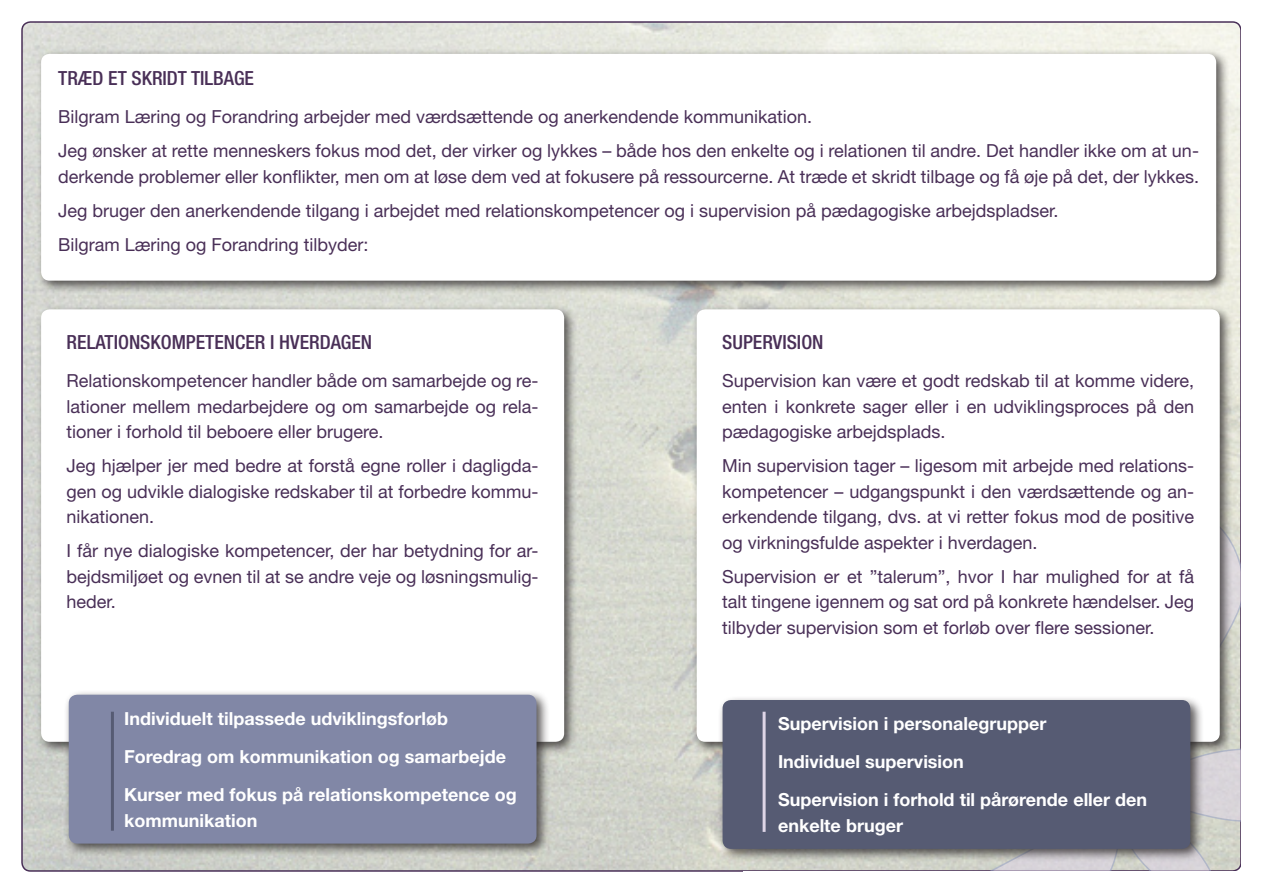
<style>
.page{position:relative;width:1263px;height:893px;background:#fff}
.page>*{position:absolute;margin:0;border:0;box-sizing:border-box;transform-origin:0 0}
.Overskrift{font:500 condensed 19.5px "Helvetica Neue LT Std";color:#492f57}
.t1{font:18px/25.5px "Helvetica Neue LT Std";color:#492f57;text-align:justify}
.t2{font:700 18px/25.5px "Helvetica Neue LT Std";color:#fff}
</style>
<div class="page">
<img style="left:24px;top:24px;width:1215px;height:845px">
<svg style="left:849px;top:512px;width:392px;height:359px;background:#cfcdcc"></svg>
<div style="left:36px;top:49px;width:1193px;height:245px;background:#231f20;opacity:.75"></div>
<div style="left:41px;top:54px;width:1175px;height:227px;background:#fff;border-radius:9px"></div>
<div style="left:36px;top:304px;width:541px;height:450px;background:#231f20;opacity:.75"></div>
<div style="left:41px;top:309px;width:523px;height:433px;background:#fff;border-radius:9px"></div>
<div style="left:691px;top:304px;width:541px;height:450px;background:#231f20;opacity:.75"></div>
<div style="left:697px;top:309px;width:523px;height:433px;background:#fff;border-radius:9px"></div>
<div style="left:63px;top:689px;width:486px;height:167px;background:#231f20;opacity:.75"></div>
<div style="left:69px;top:695px;width:467px;height:149px;background:#8187a6;border-radius:9px"></div>
<hr style="left:111px;top:712px;width:3px;height:119px;background:#565b73">
<div style="left:717px;top:695px;width:486px;height:167px;background:#231f20;opacity:.75"></div>
<div style="left:722px;top:700px;width:468px;height:149px;background:#565b73;border-radius:9px"></div>
<hr style="left:763px;top:712px;width:3px;height:120px;background:#ded5e7">
<p class="Overskrift" style="left:58px;top:66px;width:197px">TRÆD ET SKRIDT TILBAGE</p>
<p class="t1" style="left:58px;top:104px;width:755px">Bilgram Læring og Forandring arbejder med værdsættende og anerkendende kommunikation.</p>
<p class="t1" style="left:58px;top:138px;width:1142px">Jeg ønsker at rette menneskers fokus mod det, der virker og lykkes – både hos den enkelte og i relationen til andre. Det handler ikke om at un&shy;derkende problemer eller konflikter, men om at løse dem ved at fokusere på ressourcerne. At træde et skridt tilbage og få øje på det, der lykkes.</p>
<p class="t1" style="left:58px;top:197px;width:1002px">Jeg bruger den anerkendende tilgang i arbejdet med relationskompetencer og i supervision på pædagogiske arbejdspladser.</p>
<p class="t1" style="left:58px;top:231px;width:312px">Bilgram Læring og Forandring tilbyder:</p>
<p class="Overskrift" style="left:67px;top:330px;width:307px">RELATIONSKOMPETENCER I HVERDAGEN</p>
<p class="t1" style="left:67px;top:368px;width:473px">Relationskompetencer handler både om samarbejde og re&shy;lationer mellem medarbejdere og om samarbejde og rela&shy;tioner i forhold til beboere eller brugere.</p>
<p class="t1" style="left:67px;top:453px;width:473px">Jeg hjælper jer med bedre at forstå egne roller i dagligda&shy;gen og udvikle dialogiske redskaber til at forbedre kommu&shy;nikationen.</p>
<p class="t1" style="left:67px;top:538px;width:473px">I får nye dialogiske kompetencer, der har betydning for ar&shy;bejdsmiljøet og evnen til at se andre veje og løsningsmulig&shy;heder.</p>
<p class="t2" style="left:124px;top:705px;width:325px">Individuelt tilpassede udviklingsforløb</p>
<p class="t2" style="left:124px;top:743px;width:383px">Foredrag om kommunikation og samarbejde</p>
<p class="t2" style="left:124px;top:781px;width:394px">Kurser med fokus på relationskompetence og kommunikation</p>
<p class="Overskrift" style="left:722px;top:330px;width:103px">SUPERVISION</p>
<p class="t1" style="left:722px;top:368px;width:474px">Supervision kan være et godt redskab til at komme videre, enten i konkrete sager eller i en udviklingsproces på den pædagogiske arbejdsplads.</p>
<p class="t1" style="left:722px;top:453px;width:473px">Min supervision tager – ligesom mit arbejde med relations&shy;kompetencer – udgangspunkt i den værdsættende og an&shy;erkendende tilgang, dvs. at vi retter fokus mod de positive og virkningsfulde aspekter i hverdagen.</p>
<p class="t1" style="left:722px;top:563px;width:473px">Supervision er et ”talerum”, hvor I har mulighed for at få talt tingene igennem og sat ord på konkrete hændelser. Jeg tilbyder supervision som et forløb over flere sessioner.</p>
<p class="t2" style="left:778px;top:710px;width:270px">Supervision i personalegrupper</p>
<p class="t2" style="left:778px;top:749px;width:187px">Individuel supervision</p>
<p class="t2" style="left:778px;top:787px;width:371px">Supervision i forhold til pårørende eller den enkelte bruger</p>
</div>
